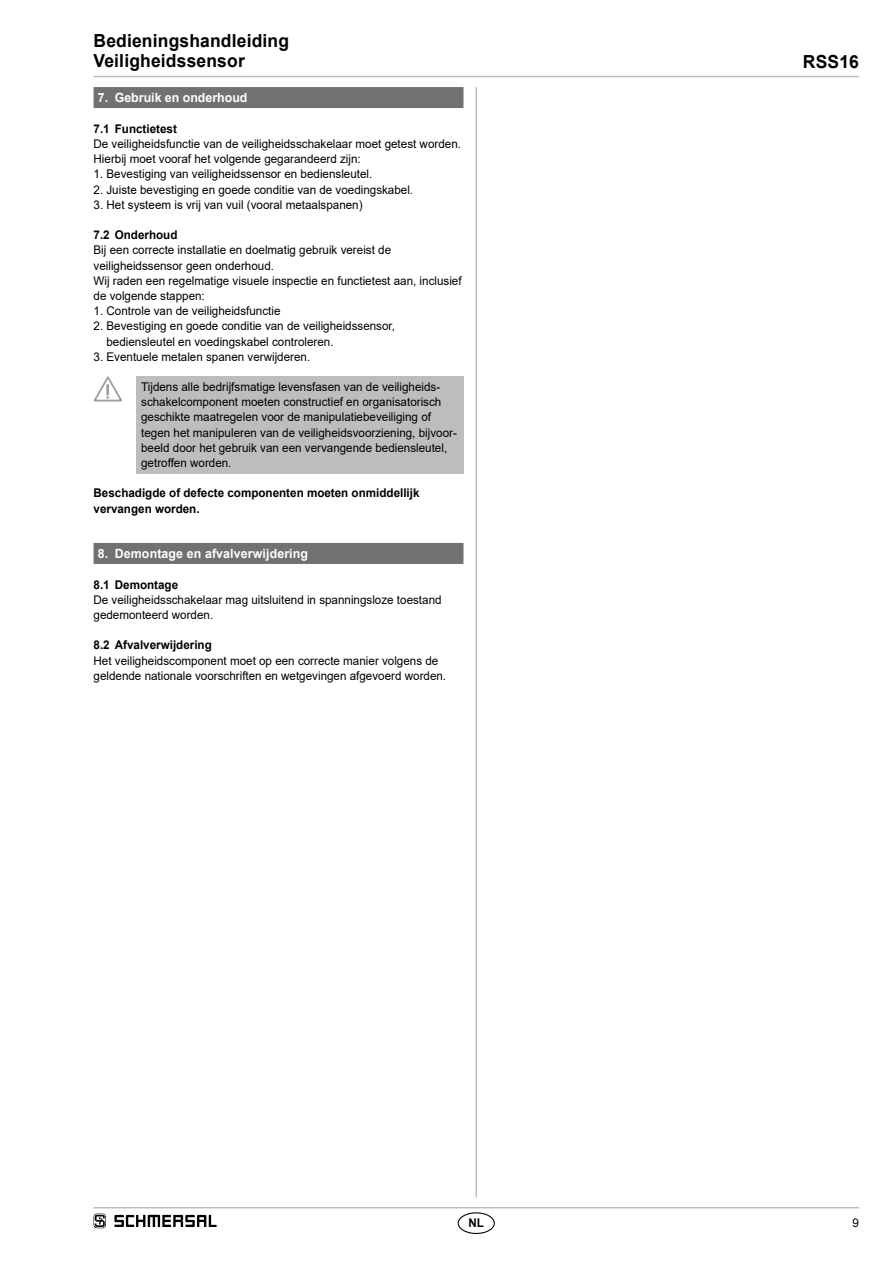
<style>
.page{position:relative;width:893px;height:1263px;background:#fff}
.page>*{position:absolute;margin:0;border:0;box-sizing:border-box;transform-origin:0 0}
.t1{font:700 18px/20.2px "Arial";letter-spacing:.01em;color:#000}
.t2{font:700 12.75px "Arial";letter-spacing:.01em;color:#fff}
.t3{font:12px/15.1px "Arial";color:#000}
.t4{font:700 12px/15.1px "Arial";color:#000}
</style>
<div class="page">
<hr style="left:94px;top:1207px;width:765px;height:1px;background:#bbbdbe">
<hr style="left:94px;top:76px;width:765px;height:1px;background:#bbbdbe">
<hr style="left:475px;top:87px;width:2px;height:1110px;background:#bbbdbe">
<div style="left:458px;top:1212px;width:37px;height:22px;border:1px solid #000;border-radius:50%"></div>
<div style="left:94px;top:87px;width:369px;height:21px;background:#707172"></div>
<div style="left:94px;top:543px;width:369px;height:21px;background:#707172"></div>
<div style="left:136px;top:376px;width:327px;height:97px;background:#bbbdbe"></div>
<svg style="left:94px;top:376px;width:28px;height:26px"></svg>
<svg style="left:94px;top:1213px;width:12px;height:15px"></svg>
<svg style="left:114px;top:1215px;width:103px;height:12px"></svg>
<h1 class="t1" style="left:94px;top:31px;width:197px">Bedieningshandleiding<br>Veiligheidssensor</h1>
<p class="t2" style="left:98px;top:89px;width:151px">7. Gebruik en onderhoud</p>
<p class="t4" style="left:94px;top:121px;width:85px">7.1 Functietest</p>
<p class="t3" style="left:94px;top:136px;width:369px">De veiligheidsfunctie van de veiligheidsschakelaar moet getest worden.<br>Hierbij moet vooraf het volgende gegarandeerd zijn:</p>
<p class="t3" style="left:94px;top:166px;width:280px">1. Bevestiging van veiligheidssensor en bediensleutel.</p>
<p class="t3" style="left:94px;top:182px;width:321px">2. Juiste bevestiging en goede conditie van de voedingskabel.</p>
<p class="t3" style="left:94px;top:197px;width:271px">3. Het systeem is vrij van vuil (vooral metaalspanen)</p>
<p class="t4" style="left:94px;top:227px;width:85px">7.2 Onderhoud</p>
<p class="t3" style="left:94px;top:242px;width:370px">Bij een correcte installatie en doelmatig gebruik vereist de veiligheidssensor geen onderhoud.<br>Wij raden een regelmatige visuele inspectie en functietest aan, inclusief de volgende stappen:</p>
<p class="t3" style="left:94px;top:303px;width:188px">1. Controle van de veiligheidsfunctie</p>
<p class="t3" style="left:106px;top:318px;width:290px;text-indent:-13px">2. Bevestiging en goede conditie van de veiligheidssensor, bediensleutel en voedingskabel controleren.</p>
<p class="t3" style="left:94px;top:349px;width:218px">3. Eventuele metalen spanen verwijderen.</p>
<p class="t3" style="left:141px;top:379px;width:317px">Tijdens alle bedrijfsmatige levensfasen van de veiligheids&shy;schakelcomponent moeten constructief en organisatorisch geschikte maatregelen voor de manipulatiebeveiliging of tegen het manipuleren van de veiligheidsvoorziening, bijvoor&shy;beeld door het gebruik van een vervangende bediensleutel, getroffen worden.</p>
<p class="t4" style="left:94px;top:486px;width:327px">Beschadigde of defecte componenten moeten onmiddellijk vervangen worden.</p>
<p class="t2" style="left:98px;top:545px;width:212px">8. Demontage en afvalverwijdering</p>
<p class="t4" style="left:94px;top:577px;width:86px">8.1 Demontage</p>
<p class="t3" style="left:94px;top:592px;width:350px">De veiligheidsschakelaar mag uitsluitend in spanningsloze toestand gedemonteerd worden.</p>
<p class="t4" style="left:94px;top:638px;width:120px">8.2 Afvalverwijdering</p>
<p class="t3" style="left:94px;top:653px;width:354px">Het veiligheidscomponent moet op een correcte manier volgens de geldende nationale voorschriften en wetgevingen afgevoerd worden.</p>
<p class="t4" style="left:468px;top:1215px;width:17px">NL</p>
<h1 class="t1" style="left:803px;top:52px;width:58px">RSS16</h1>
<p class="t3" style="left:852px;top:1215px;width:8px">9</p>
</div>
